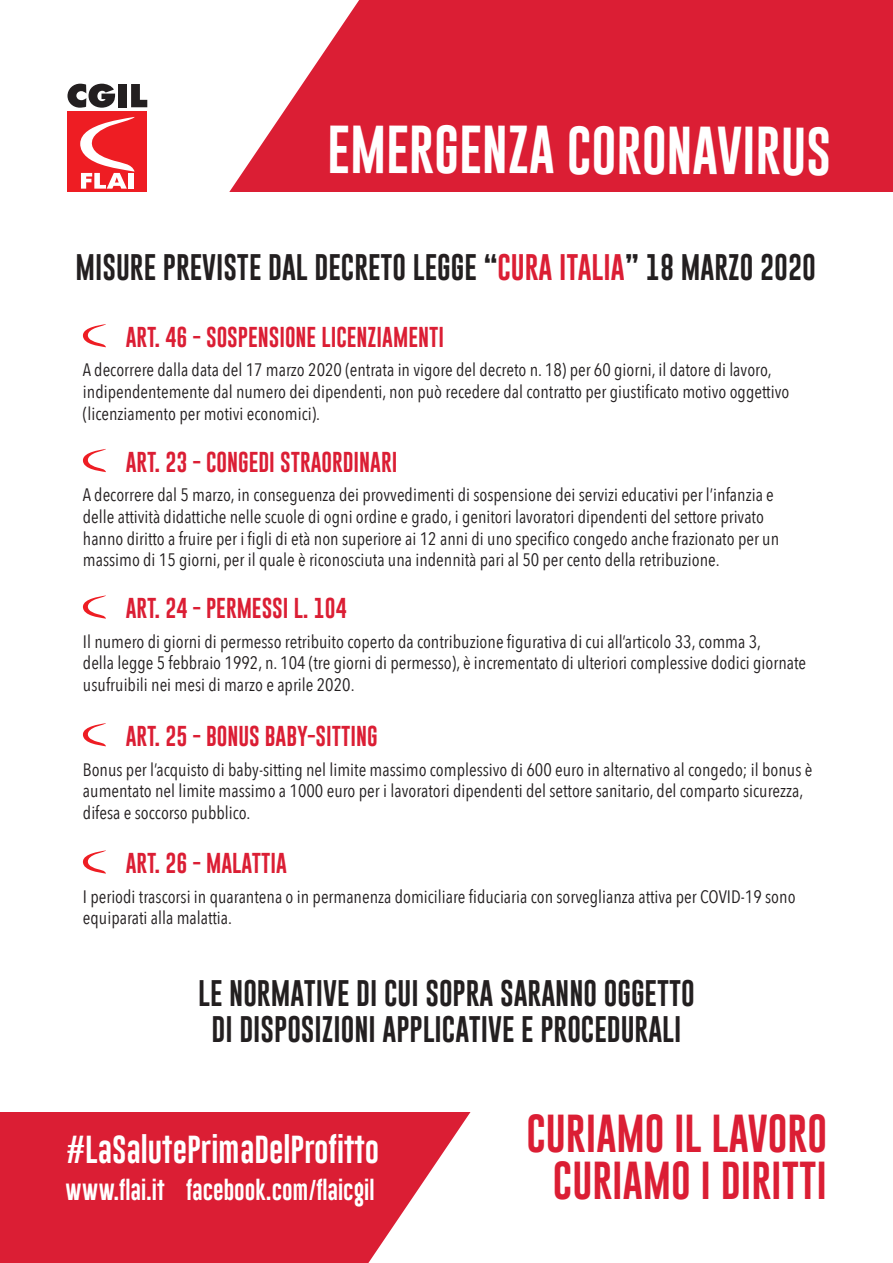
<style>
.page{position:relative;width:893px;height:1263px;background:#fff}
.page>*{position:absolute;margin:0;border:0;box-sizing:border-box;transform-origin:0 0}
.t1{font:49.5px "Gobold Uplow";letter-spacing:-.005em;color:#fff}
.t2{font:39px/46.8px "Gobold Lowplus";color:#db1e34;text-align:right}
.t3{font:28.5px "Gobold Lowplus";color:#fff}
.t4{font:27px/36px "Gobold Uplow";color:#231f20;text-align:center}
.t5{font:21px "Gobold Uplow";color:#db1e34}
.t6{font:21px "Gobold Lowplus";letter-spacing:-.005em;color:#fff}
.t7{font:18px/21.6px "Avenir Next Condensed";color:#231f20}
.s1{color:#db1e34}
</style>
<div class="page">
<svg style="left:0;top:1112px;width:471px;height:151px;fill:#db1e34"></svg>
<svg style="left:77px;top:0;width:816px;height:192px;fill:#db1e34"></svg>
<div style="left:67px;top:111px;width:80px;height:81px;background:#ee1d23"></div>
<svg style="left:67px;top:84px;width:48px;height:24px"></svg>
<div style="left:118px;top:84px;width:9px;height:23px;background:#231f20"></div>
<svg style="left:131px;top:84px;width:16px;height:23px"></svg>
<svg style="left:80px;top:117px;width:55px;height:72px"></svg>
<svg style="left:83px;top:324px;width:23px;height:23px"></svg>
<svg style="left:83px;top:449px;width:23px;height:23px"></svg>
<svg style="left:83px;top:595px;width:23px;height:24px"></svg>
<svg style="left:83px;top:850px;width:23px;height:24px"></svg>
<svg style="left:83px;top:723px;width:23px;height:23px"></svg>
<h1 class="t1" style="left:327px;top:111px;width:506px">EMERGENZA CORONAVIRUS</h1>
<h3 class="t4" style="left:76px;top:249px;width:742px">MISURE PREVISTE DAL DECRETO LEGGE “<span class="s1">CURA ITALIA</span>” 18 MARZO 2020</h3>
<p class="t5" style="left:126px;top:320px;width:320px">ART. 46 - SOSPENSIONE LICENZIAMENTI</p>
<p class="t7" style="left:83px;top:358px;width:708px">A decorrere dalla data del 17 marzo 2020 (entrata in vigore del decreto n. 18) per 60 giorni, il datore di lavoro, indipendentemente dal numero dei dipendenti, non può recedere dal contratto per giustificato motivo oggettivo (licenziamento per motivi economici).</p>
<p class="t5" style="left:126px;top:445px;width:273px">ART. 23 - CONGEDI STRAORDINARI</p>
<p class="t7" style="left:83px;top:483px;width:698px">A decorrere dal 5 marzo, in conseguenza dei provvedimenti di sospensione dei servizi educativi per l’infanzia e delle attività didattiche nelle scuole di ogni ordine e grado, i genitori lavoratori dipendenti del settore privato hanno diritto a fruire per i figli di età non superiore ai 12 anni di uno specifico congedo anche frazionato per un massimo di 15 giorni, per il quale è riconosciuta una indennità pari al 50 per cento della retribuzione.</p>
<p class="t5" style="left:126px;top:592px;width:222px">ART. 24 - PERMESSI L. 104</p>
<p class="t7" style="left:83px;top:630px;width:725px">Il numero di giorni di permesso retribuito coperto da contribuzione figurativa di cui all’articolo 33, comma 3,<br>della legge 5 febbraio 1992, n. 104 (tre giorni di permesso), è incrementato di ulteriori complessive dodici giornate usufruibili nei mesi di marzo e aprile 2020.</p>
<p class="t5" style="left:126px;top:719px;width:253px">ART. 25 - BONUS BABY-SITTING</p>
<p class="t7" style="left:83px;top:757px;width:731px">Bonus per l’acquisto di baby-sitting nel limite massimo complessivo di 600 euro in alternativo al congedo; il bonus è aumentato nel limite massimo a 1000 euro per i lavoratori dipendenti del settore sanitario, del comparto sicurezza, difesa e soccorso pubblico.</p>
<p class="t5" style="left:126px;top:847px;width:163px">ART. 26 - MALATTIA</p>
<p class="t7" style="left:83px;top:885px;width:714px">I periodi trascorsi in quarantena o in permanenza domiciliare fiduciaria con sorveglianza attiva per COVID-19 sono equiparati alla malattia.</p>
<h3 class="t4" style="left:198px;top:975px;width:498px">LE NORMATIVE DI CUI SOPRA SARANNO OGGETTO<br>DI DISPOSIZIONI APPLICATIVE E PROCEDURALI</h3>
<h3 class="t3" style="left:66px;top:1131px;width:314px">#LaSalutePrimaDelProfitto</h3>
<p class="t6" style="left:65px;top:1176px;width:311px">www.flai.it facebook.com/flaicgil</p>
<h2 class="t2" style="left:526px;top:1112px;width:302px">CURIAMO IL LAVORO<br>CURIAMO I DIRITTI</h2>
</div>
